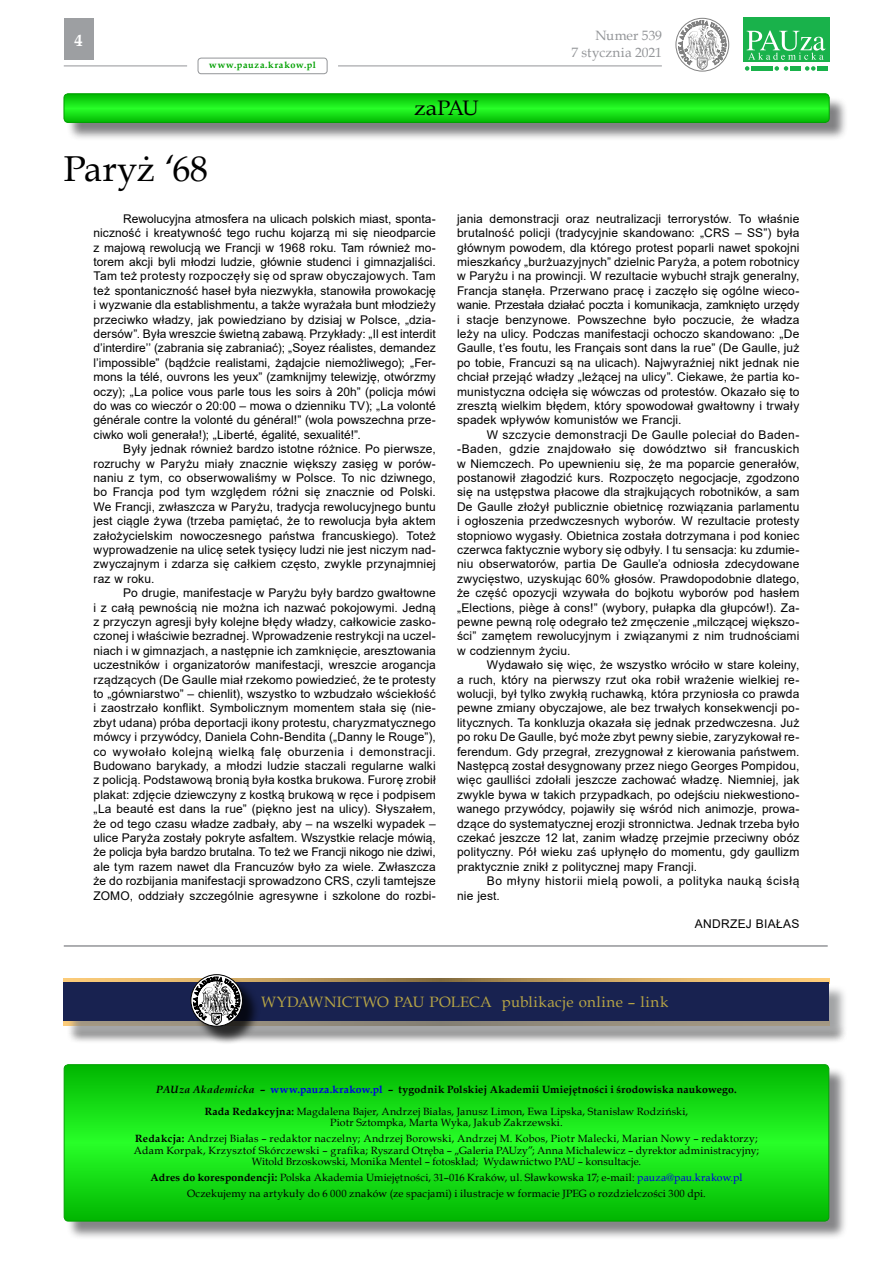
<style>
.page{position:relative;width:893px;height:1263px;background:#fff}
.page>*{position:absolute;margin:0;border:0;box-sizing:border-box;transform-origin:0 0}
.t1{font:36px "Book Antiqua";letter-spacing:-.01em;color:#000}
.t2{font:21px "Book Antiqua";letter-spacing:-.035em;color:#000;scale:1.1 1}
.t3{font:700 16.5px "Book Antiqua";color:#fff}
.t4{font:15px "Book Antiqua";letter-spacing:.025em;color:#b7a546}
.t5{font:13.5px/16.2px "Book Antiqua";color:#939598;text-align:right}
.t6{font:12px/14.4px "Arial";letter-spacing:.01em;color:#000;text-align:justify}
.t7{font:12px/14.4px "Arial";letter-spacing:.035em;color:#000}
.t8{font:10.5px/15.8px "Book Antiqua";letter-spacing:.02em;color:#000;text-align:center}
.t9{font:700 10.5px/22.2px "Book Antiqua";letter-spacing:.02em;color:#000;text-align:center}
.t10{font:700 9.15px "Book Antiqua";letter-spacing:.075em;color:#00a000}
.s1{font-style:italic}
.s2{color:#0000e1}
.s3{font-weight:400}
.s4{font-weight:700}
</style>
<div class="page">
<svg style="left:745px;top:66px;width:4px;height:5px"></svg>
<svg style="left:774px;top:66px;width:14px;height:5px"></svg>
<svg style="left:805px;top:66px;width:10px;height:5px"></svg>
<div style="left:751px;top:66px;width:10px;height:5px;background:#19b24b"></div>
<div style="left:763px;top:66px;width:10px;height:5px;background:#19b24b"></div>
<div style="left:790px;top:66px;width:10px;height:5px;background:#19b24b"></div>
<div style="left:817px;top:66px;width:10px;height:5px;background:#19b24b"></div>
<div style="left:743px;top:18px;width:86px;height:44px;background:#19b24b"></div>
<svg style="left:747px;top:30px;width:78px;height:30px"></svg>
<div style="left:676px;top:18px;width:53px;height:53px;border:1px solid #000;border-radius:50%"></div>
<svg style="left:678px;top:17px;width:48px;height:53px"></svg>
<div style="left:198px;top:58px;width:129px;height:16px;border:1px solid #939598;border-radius:3px"></div>
<hr style="left:338px;top:66px;width:324px;height:1px;background:#939598">
<hr style="left:64px;top:66px;width:123px;height:1px;background:#939598">
<div style="left:64px;top:18px;width:30px;height:42px;background:#9d9fa2"></div>
<div style="left:66px;top:1022px;width:781px;height:21px;background:#f3f3f3"></div>
<svg style="left:64px;top:979px;width:765px;height:3px;background:#cba562"></svg>
<div style="left:66px;top:984px;width:782px;height:56px;background:#848688;opacity:.75"></div>
<div style="left:64px;top:982px;width:765px;height:39px;background:#182250"></div>
<div style="left:193px;top:977px;width:68px;height:68px;background:#000;opacity:.75"></div>
<div style="left:191px;top:974px;width:52px;height:52px;border:1px solid #000;border-radius:50%"></div>
<svg style="left:193px;top:974px;width:47px;height:51px;background:#8d8c8b"></svg>
<div style="left:66px;top:1067px;width:782px;height:173px;background:#5d5d60;opacity:.75"></div>
<svg style="left:64px;top:1065px;width:765px;height:156px;background:#14da14"></svg>
<div style="left:64px;top:1064px;width:765px;height:157px;border:1px solid #00a000;border-radius:4px"></div>
<div style="left:66px;top:96px;width:782px;height:45px;background:#565659;opacity:.75"></div>
<svg style="left:64px;top:94px;width:765px;height:28px;background:#16de16"></svg>
<div style="left:64px;top:94px;width:765px;height:29px;border:1px solid #00a000;border-radius:4px"></div>
<hr style="left:64px;top:945px;width:764px;height:2px;background:#939598">
<h3 class="t3" style="left:75px;top:30px;width:10px">4</h3>
<p class="t10" style="left:209px;top:59px;width:108px">www.pauza.krakow.pl</p>
<h1 class="t1" style="left:64px;top:144px;width:146px">Paryż ‘68</h1>
<h2 class="t2" style="left:414px;top:94px;width:60px">zaPAU</h2>
<p class="t5" style="left:571px;top:27px;width:92px">Numer 539<br>7 stycznia 2021</p>
<p class="t6" style="left:94px;top:211px;width:344px;text-indent:30px">Rewolucyjna atmosfera na ulicach polskich miast, sponta&shy;niczność i kreatywność tego ruchu kojarzą mi się nieodparcie z majową rewolucją we Francji w 1968 roku. Tam również mo&shy;torem akcji byli młodzi ludzie, głównie studenci i gimnazjaliści.<br>Tam też protesty rozpoczęły się od spraw obyczajowych. Tam też spontaniczność haseł była niezwykła, stanowiła prowokację i wyzwanie dla establishmentu, a także wyrażała bunt młodzieży przeciwko władzy, jak powiedziano by dzisiaj w Polsce, „dzia&shy;dersów”. Była wreszcie świetną zabawą. Przykłady: „Il est interdit d’interdire’’ (zabrania się zabraniać); „Soyez réalistes, demandez l’impossible” (bądźcie realistami, żądajcie niemożliwego); „Fer&shy;mons la télé, ouvrons les yeux” (zamknijmy telewizję, otwórzmy oczy); „La police vous parle tous les soirs à 20h” (policja mówi do was co wieczór o 20:00 – mowa o dzienniku TV); „La volonté générale contre la volonté du général!” (wola powszechna prze&shy;ciwko woli generała!); „Liberté, égalité, sexualité!”.</p>
<p class="t6" style="left:94px;top:442px;width:344px;text-indent:30px">Były jednak również bardzo istotne różnice. Po pierwsze, rozruchy w Paryżu miały znacznie większy zasięg w porów&shy;naniu z tym, co obserwowaliśmy w Polsce. To nic dziwnego, bo Francja pod tym względem różni się znacznie od Polski.<br>We Francji, zwłaszcza w Paryżu, tradycja rewolucyjnego buntu jest ciągle żywa (trzeba pamiętać, że to rewolucja była aktem założycielskim nowoczesnego państwa francuskiego). Toteż wyprowadzenie na ulicę setek tysięcy ludzi nie jest niczym nad&shy;zwyczajnym i zdarza się całkiem często, zwykle przynajmniej raz w roku.</p>
<p class="t6" style="left:94px;top:586px;width:344px;text-indent:30px">Po drugie, manifestacje w Paryżu były bardzo gwałtowne i z całą pewnością nie można ich nazwać pokojowymi. Jedną z przyczyn agresji były kolejne błędy władzy, całkowicie zasko&shy;czonej i właściwie bezradnej. Wprowadzenie restrykcji na uczel&shy;niach i w gimnazjach, a następnie ich zamknięcie, aresztowania uczestników i organizatorów manifestacji, wreszcie arogancja rządzących (De Gaulle miał rzekomo powiedzieć, że te protesty to „gówniarstwo” – chienlit), wszystko to wzbudzało wściekłość i zaostrzało konflikt. Symbolicznym momentem stała się (nie&shy;zbyt udana) próba deportacji ikony protestu, charyzmatycznego mówcy i przywódcy, Daniela Cohn-Bendita („Danny le Rouge”), co wywołało kolejną wielką falę oburzenia i demonstracji.<br>Budowano barykady, a młodzi ludzie staczali regularne walki z policją. Podstawową bronią była kostka brukowa. Furorę zrobił plakat: zdjęcie dziewczyny z kostką brukową w ręce i podpisem „La beauté est dans la rue” (piękno jest na ulicy). Słyszałem, że od tego czasu władze zadbały, aby – na wszelki wypadek – ulice Paryża zostały pokryte asfaltem. Wszystkie relacje mówią, że policja była bardzo brutalna. To też we Francji nikogo nie dziwi, ale tym razem nawet dla Francuzów było za wiele. Zwłaszcza że do rozbijania manifestacji sprowadzono CRS, czyli tamtejsze ZOMO, oddziały szczególnie agresywne i szkolone do rozbi-</p>
<p class="t6" style="left:457px;top:211px;width:344px">jania demonstracji oraz neutralizacji terrorystów. To właśnie brutalność policji (tradycyjnie skandowano: „CRS – SS”) była głównym powodem, dla którego protest poparli nawet spokojni mieszkańcy „burżuazyjnych” dzielnic Paryża, a potem robotnicy w Paryżu i na prowincji. W rezultacie wybuchł strajk generalny, Francja stanęła. Przerwano pracę i zaczęło się ogólne wieco&shy;wanie. Przestała działać poczta i komunikacja, zamknięto urzędy i stacje benzynowe. Powszechne było poczucie, że władza leży na ulicy. Podczas manifestacji ochoczo skandowano: „De Gaulle, t’es foutu, les Français sont dans la rue” (De Gaulle, już po tobie, Francuzi są na ulicach). Najwyraźniej nikt jednak nie chciał przejąć władzy „leżącej na ulicy”. Ciekawe, że partia ko&shy;munistyczna odcięła się wówczas od protestów. Okazało się to zresztą wielkim błędem, który spowodował gwałtowny i trwały spadek wpływów komunistów we Francji.</p>
<p class="t6" style="left:457px;top:427px;width:344px;text-indent:30px">W szczycie demonstracji De Gaulle poleciał do Baden--Baden, gdzie znajdowało się dowództwo sił francuskich w Niemczech. Po upewnieniu się, że ma poparcie generałów, postanowił złagodzić kurs. Rozpoczęto negocjacje, zgodzono się na ustępstwa płacowe dla strajkujących robotników, a sam De Gaulle złożył publicznie obietnicę rozwiązania parlamentu i ogłoszenia przedwczesnych wyborów. W rezultacie protesty stopniowo wygasły. Obietnica została dotrzymana i pod koniec czerwca faktycznie wybory się odbyły. I tu sensacja: ku zdumie&shy;niu obserwatorów, partia De Gaulle’a odniosła zdecydowane zwycięstwo, uzyskując 60% głosów. Prawdopodobnie dlatego, że część opozycji wzywała do bojkotu wyborów pod hasłem „Elections, piège à cons!” (wybory, pułapka dla głupców!). Za&shy;pewne pewną rolę odegrało też zmęczenie „milczącej większo&shy;ści” zamętem rewolucyjnym i związanymi z nim trudnościami w codziennym życiu.</p>
<p class="t6" style="left:457px;top:658px;width:344px;text-indent:30px">Wydawało się więc, że wszystko wróciło w stare koleiny, a ruch, który na pierwszy rzut oka robił wrażenie wielkiej re&shy;wolucji, był tylko zwykłą ruchawką, która przyniosła co prawda pewne zmiany obyczajowe, ale bez trwałych konsekwencji po&shy;litycznych. Ta konkluzja okazała się jednak przedwczesna. Już po roku De Gaulle, być może zbyt pewny siebie, zaryzykował re&shy;ferendum. Gdy przegrał, zrezygnował z kierowania państwem.<br>Następcą został desygnowany przez niego Georges Pompidou, więc gaulliści zdołali jeszcze zachować władzę. Niemniej, jak zwykle bywa w takich przypadkach, po odejściu niekwestiono&shy;wanego przywódcy, pojawiły się wśród nich animozje, prowa&shy;dzące do systematycznej erozji stronnictwa. Jednak trzeba było czekać jeszcze 12 lat, zanim władzę przejmie przeciwny obóz polityczny. Pół wieku zaś upłynęło do momentu, gdy gaullizm praktycznie znikł z politycznej mapy Francji.</p>
<p class="t7" style="left:457px;top:874px;width:344px;text-indent:30px">Bo młyny historii mielą powoli, a polityka nauką ścisłą nie jest.</p>
<p class="t6" style="left:695px;top:917px;width:106px">ANDRZEJ BIAŁAS</p>
<p class="t4" style="left:261px;top:991px;width:409px">WYDAWNICTWO PAU POLECA publikacje online – link</p>
<p class="t9" style="left:156px;top:1078px;width:582px"><span class="s1">PAUza Akademicka</span> – <span class="s2">www.pauza.krakow.pl</span> – tygodnik Polskiej Akademii Umiejętności i środowiska naukowego.<br>Rada Redakcyjna: <span class="s3">Magdalena Bajer, Andrzej Białas, Janusz Limon, Ewa Lipska, Stanisław Rodziński,</span></p>
<p class="t8" style="left:135px;top:1114px;width:624px">Piotr Sztompka, Marta Wyka, Jakub Zakrzewski.<br><span class="s4">Redakcja:</span> Andrzej Białas – redaktor naczelny; Andrzej Borowski, Andrzej M. Kobos, Piotr Malecki, Marian Nowy – redaktorzy;</p>
<p class="t8" style="left:134px;top:1144px;width:627px;line-height:11.6px">Adam Korpak, Krzysztof Skórczewski – grafika; Ryszard Otręba – „Galeria PAUzy”; Anna Michalewicz – dyrektor administracyjny;<br>Witold Brzoskowski, Monika Mentel – fotoskład; Wydawnictwo PAU – konsultacje.</p>
<p class="t8" style="left:151px;top:1169px;width:593px"><span class="s4">Adres do korespondencji:</span> Polska Akademia Umiejętności, 31–016 Kraków, ul. Sławkowska 17; e-mail: <span class="s2">pauza@pau.krakow.pl<br></span>Oczekujemy na artykuły do 6 000 znaków (ze spacjami) i ilustracje w formacie JPEG o rozdzielczości 300 dpi.</p>
</div>
